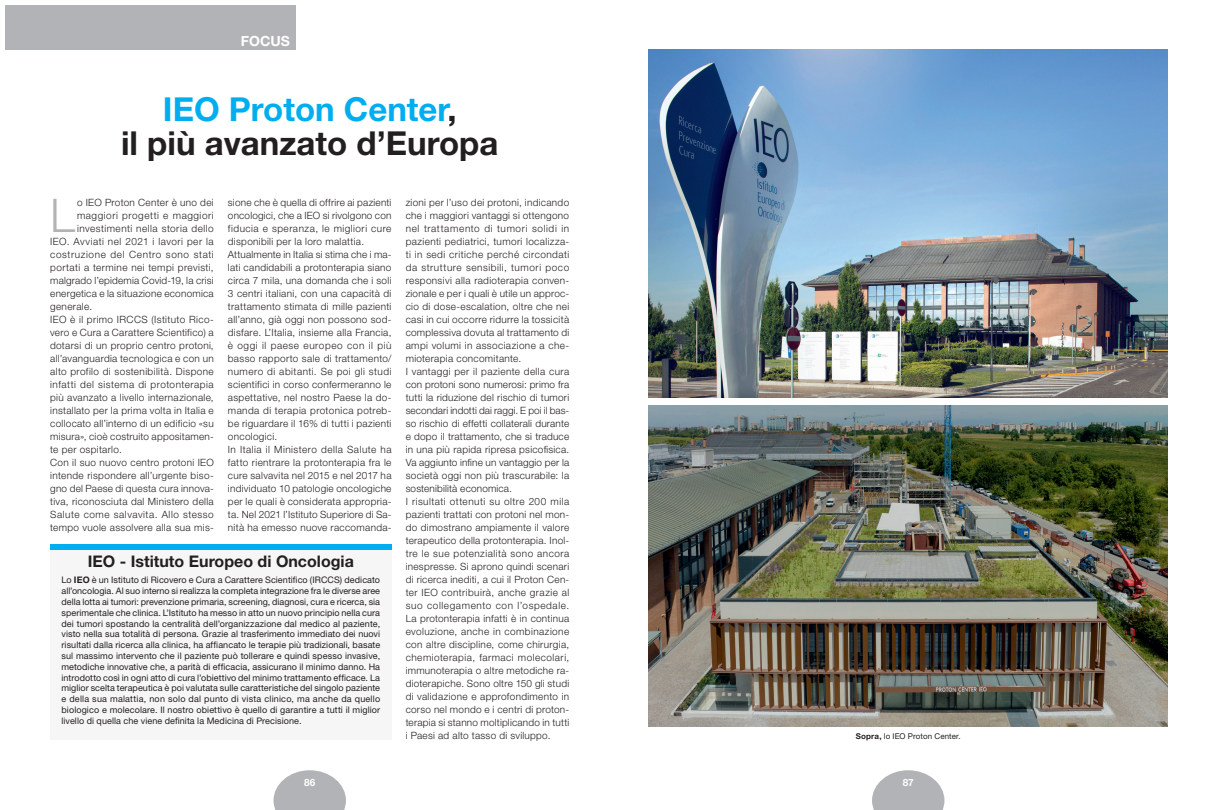
<style>
.page{position:relative;width:1218px;height:810px;background:#fff}
.page>*{position:absolute;margin:0;border:0;box-sizing:border-box;transform-origin:0 0}
.t1{font:300 46.4px "Helvetica Neue LT Std";color:#b2b3b7}
.t2{font:700 33px/34px "Helvetica Neue LT Std";color:#231f20;text-align:center}
.t3{font:700 16px "Helvetica Neue LT Std";color:#231f20}
.t4{font:700 14px "Helvetica Neue LT Std";color:#fff}
.t5{font:300 10px/13px "Helvetica Neue LT Std";letter-spacing:.03em;color:#231f20}
.t6{font:300 10px "Helvetica Neue LT Std";letter-spacing:.05em;color:#231f20}
.t7{font:300 10px "Helvetica Neue LT Std";letter-spacing:.055em;color:#231f20}
.t8{font:300 10px "Helvetica Neue LT Std";letter-spacing:.06em;color:#231f20}
.t9{font:700 10px "Helvetica Neue LT Std";color:#fff}
.t10{font:9px/10.8px "Helvetica Neue LT Std";letter-spacing:.01em;color:#231f20;text-align:justify}
.t11{font:8px "Helvetica Neue LT Std";letter-spacing:.01em;color:#231f20}
.s1{color:#00aeef}
.s2{font-weight:700}
</style>
<div class="page">
<div style="left:5px;top:5px;width:290px;height:44px;background:#b2b3b7"></div>
<svg style="left:273px;top:770px;width:73px;height:39px"></svg>
<svg style="left:872px;top:770px;width:72px;height:39px"></svg>
<div style="left:50px;top:543px;width:341px;height:195px;background:#f6f6f7"></div>
<div style="left:50px;top:543px;width:341px;height:6px;background:#00aeef"></div>
<img style="left:648px;top:49px;width:519px;height:348px">
<img style="left:648px;top:405px;width:519px;height:320px">
<h3 class="t4" style="left:241px;top:32px;width:51px">focus</h3>
<h2 class="t2" style="left:121px;top:91px;width:379px"><span class="s1">IEO Proton Center</span>,<br>il più avanzato d’Europa</h2>
<p class="t5" style="left:228px;top:195px;width:165px">sione che è quella di offrire ai pazienti oncologici, che a IEO si rivolgono con fiducia e speranza, le migliori cure disponibili per la loro malattia.<br>Attualmente in Italia si stima che i ma&shy;lati candidabili a protonterapia siano circa 7 mila, una domanda che i soli 3 centri italiani, con una capacità di trattamento stimata di mille pazienti all’anno, già oggi non possono sod&shy;disfare. L’Italia, insieme alla Francia, è oggi il paese europeo con il più basso rapporto sale di trattamento/ numero di abitanti. Se poi gli studi scientifici in corso confermeranno le aspettative, nel nostro Paese la do&shy;manda di terapia protonica potreb&shy;be riguardare il 16% di tutti i pazienti oncologici.<br>In Italia il Ministero della Salute ha fatto rientrare la protonterapia fra le cure salvavita nel 2015 e nel 2017 ha individuato 10 patologie oncologiche per le quali è considerata appropria&shy;ta. Nel 2021 l’Istituto Superiore di Sa&shy;nità ha emesso nuove raccomanda-</p>
<p class="t5" style="left:405px;top:195px;width:165px">zioni per l’uso dei protoni, indicando che i maggiori vantaggi si ottengono nel trattamento di tumori solidi in pazienti pediatrici, tumori localizza&shy;ti in sedi critiche perché circondati da strutture sensibili, tumori poco responsivi alla radioterapia conven&shy;zionale e per i quali è utile un approc&shy;cio di dose-escalation, oltre che nei casi in cui occorre ridurre la tossicità complessiva dovuta al trattamento di ampi volumi in associazione a che&shy;mioterapia concomitante.<br>I vantaggi per il paziente della cura con protoni sono numerosi: primo fra tutti la riduzione del rischio di tumori secondari indotti dai raggi. E poi il bas&shy;so rischio di effetti collaterali durante e dopo il trattamento, che si traduce in una più rapida ripresa psicofisica.<br>Va aggiunto infine un vantaggio per la società oggi non più trascurabile: la sostenibilità economica.<br>I risultati ottenuti su oltre 200 mila pazienti trattati con protoni nel mon&shy;do dimostrano ampiamente il valore terapeutico della protonterapia. Inol&shy;tre le sue potenzialità sono ancora inespresse. Si aprono quindi scenari di ricerca inediti, a cui il Proton Cen&shy;ter IEO contribuirà, anche grazie al suo collegamento con l’ospedale.<br>La protonterapia infatti è in continua evoluzione, anche in combinazione con altre discipline, come chirurgia, chemioterapia, farmaci molecolari, immunoterapia o altre metodiche ra&shy;dioterapiche. Sono oltre 150 gli studi di validazione e approfondimento in corso nel mondo e i centri di proton&shy;terapia si stanno moltiplicando in tutti i Paesi ad alto tasso di sviluppo.</p>
<h1 class="t1" style="left:50px;top:186px;width:26px">L</h1>
<p class="t5" style="left:77px;top:195px;width:138px">o IEO Proton Center è uno dei</p>
<p class="t7" style="left:77px;top:209px;width:138px">maggiori progetti e maggiori</p>
<p class="t6" style="left:77px;top:222px;width:138px">investimenti nella storia dello</p>
<p class="t6" style="left:50px;top:235px;width:165px">IEO. Avviati nel 2021 i lavori per la</p>
<p class="t8" style="left:50px;top:248px;width:165px">costruzione del Centro sono stati</p>
<p class="t5" style="left:50px;top:260px;width:165px">portati a termine nei tempi previsti,</p>
<p class="t5" style="left:50px;top:273px;width:165px">malgrado l’epidemia Covid-19, la crisi</p>
<p class="t5" style="left:50px;top:286px;width:165px">energetica e la situazione economica</p>
<p class="t5" style="left:50px;top:299px;width:43px">generale.</p>
<p class="t5" style="left:50px;top:312px;width:165px">IEO è il primo IRCCS (Istituto Rico-</p>
<p class="t5" style="left:50px;top:325px;width:165px">vero e Cura a Carattere Scientifico) a</p>
<p class="t5" style="left:50px;top:338px;width:165px">dotarsi di un proprio centro protoni,</p>
<p class="t5" style="left:50px;top:351px;width:165px">all’avanguardia tecnologica e con un</p>
<p class="t5" style="left:50px;top:364px;width:165px">alto profilo di sostenibilità. Dispone</p>
<p class="t6" style="left:50px;top:378px;width:165px">infatti del sistema di protonterapia</p>
<p class="t5" style="left:50px;top:390px;width:165px">più avanzato a livello internazionale,</p>
<p class="t5" style="left:50px;top:403px;width:165px">installato per la prima volta in Italia e</p>
<p class="t5" style="left:50px;top:416px;width:165px">collocato all’interno di un edificio «su</p>
<p class="t5" style="left:50px;top:429px;width:165px">misura», cioè costruito appositamen-</p>
<p class="t5" style="left:50px;top:442px;width:73px">te per ospitarlo.</p>
<p class="t5" style="left:50px;top:455px;width:165px">Con il suo nuovo centro protoni IEO</p>
<p class="t5" style="left:50px;top:468px;width:165px">intende rispondere all’urgente biso-</p>
<p class="t5" style="left:50px;top:481px;width:165px">gno del Paese di questa cura innova-</p>
<p class="t5" style="left:50px;top:494px;width:165px">tiva, riconosciuta dal Ministero della</p>
<p class="t7" style="left:50px;top:508px;width:165px">Salute come salvavita. Allo stesso</p>
<p class="t5" style="left:50px;top:520px;width:165px">tempo vuole assolvere alla sua mis-</p>
<h3 class="t3" style="left:88px;top:550px;width:267px">IEO - Istituto Europeo di Oncologia</h3>
<p class="t10" style="left:62px;top:574px;width:320px">Lo <span class="s2">IEO</span> è un Istituto di Ricovero e Cura a Carattere Scientifico (IRCCS) dedicato all’oncologia. Al suo interno si realizza la completa integrazione fra le diverse aree della lotta ai tumori: prevenzione primaria, screening, diagnosi, cura e ricerca, sia sperimentale che clinica. L’Istituto ha messo in atto un nuovo principio nella cura dei tumori spostando la centralità dell’organizzazione dal medico al paziente, visto nella sua totalità di persona. Grazie al trasferimento immediato dei nuovi risultati dalla ricerca alla clinica, ha affiancato le terapie più tradizionali, basate sul massimo intervento che il paziente può tollerare e quindi spesso invasive, metodiche innovative che, a parità di efficacia, assicurano il minimo danno. Ha introdotto così in ogni atto di cura l’obiettivo del minimo trattamento efficace. La miglior scelta terapeutica è poi valutata sulle caratteristiche del singolo paziente e della sua malattia, non solo dal punto di vista clinico, ma anche da quello biologico e molecolare. Il nostro obiettivo è quello di garantire a tutti il miglior livello di quella che viene definita la Medicina di Precisione.</p>
<p class="t11" style="left:855px;top:730px;width:106px"><span class="s2">Sopra,</span> lo IEO Proton Center.</p>
<p class="t9" style="left:304px;top:775px;width:13px">86</p>
<p class="t9" style="left:902px;top:775px;width:13px">87</p>
</div>
